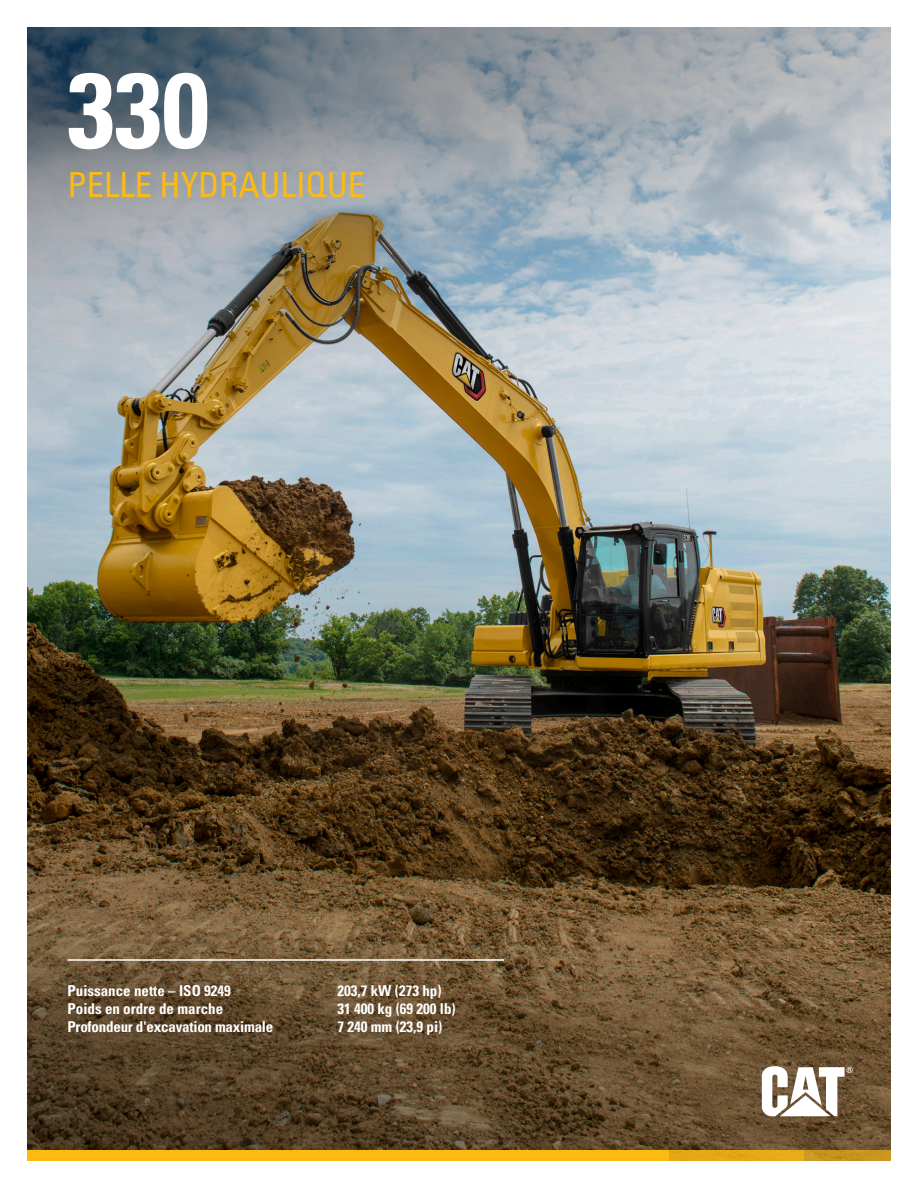
<style>
.page{position:relative;width:918px;height:1188px;background:#fff}
.page>*{position:absolute;margin:0;border:0;box-sizing:border-box;transform-origin:0 0}
.Model{font:106.2px "Univers LTCYR 67 Bold Cond";color:#fff}
.Machine_Family{font:condensed 34.5px "Univers LTCYR 57";color:#fcba13}
.Front_Cover_-_Table{font:15px "Univers LTCYR 67 Bold Cond";color:#fff}
</style>
<div class="page">
<img style="left:27px;top:587px;width:864px;height:564px">
<img style="left:27px;top:27px;width:864px;height:560px">
<div style="left:27px;top:1151px;width:641px;height:10px;background:#fcba13"></div>
<div style="left:667px;top:1151px;width:137px;height:10px;background:#e5a917"></div>
<div style="left:804px;top:1151px;width:87px;height:10px;background:#c8941e"></div>
<svg style="left:762px;top:1066px;width:91px;height:50px"></svg>
<hr style="left:68px;top:959px;width:436px;height:2px;background:#fff">
<p class="Model" style="left:68px;top:45px;width:143px">330</p>
<p class="Machine_Family" style="left:68px;top:163px;width:299px">PELLE HYDRAULIQUE</p>
<p class="Front_Cover_-_Table" style="left:68px;top:981px;width:165px">Puissance nette – ISO 9249</p>
<p class="Front_Cover_-_Table" style="left:338px;top:981px;width:106px">203,7 kW (273 hp)</p>
<p class="Front_Cover_-_Table" style="left:68px;top:999px;width:157px">Poids en ordre de marche</p>
<p class="Front_Cover_-_Table" style="left:338px;top:999px;width:120px">31 400 kg (69 200 lb)</p>
<p class="Front_Cover_-_Table" style="left:68px;top:1017px;width:207px">Profondeur d'excavation maximale</p>
<p class="Front_Cover_-_Table" style="left:338px;top:1017px;width:106px">7 240 mm (23,9 pi)</p>
</div>
